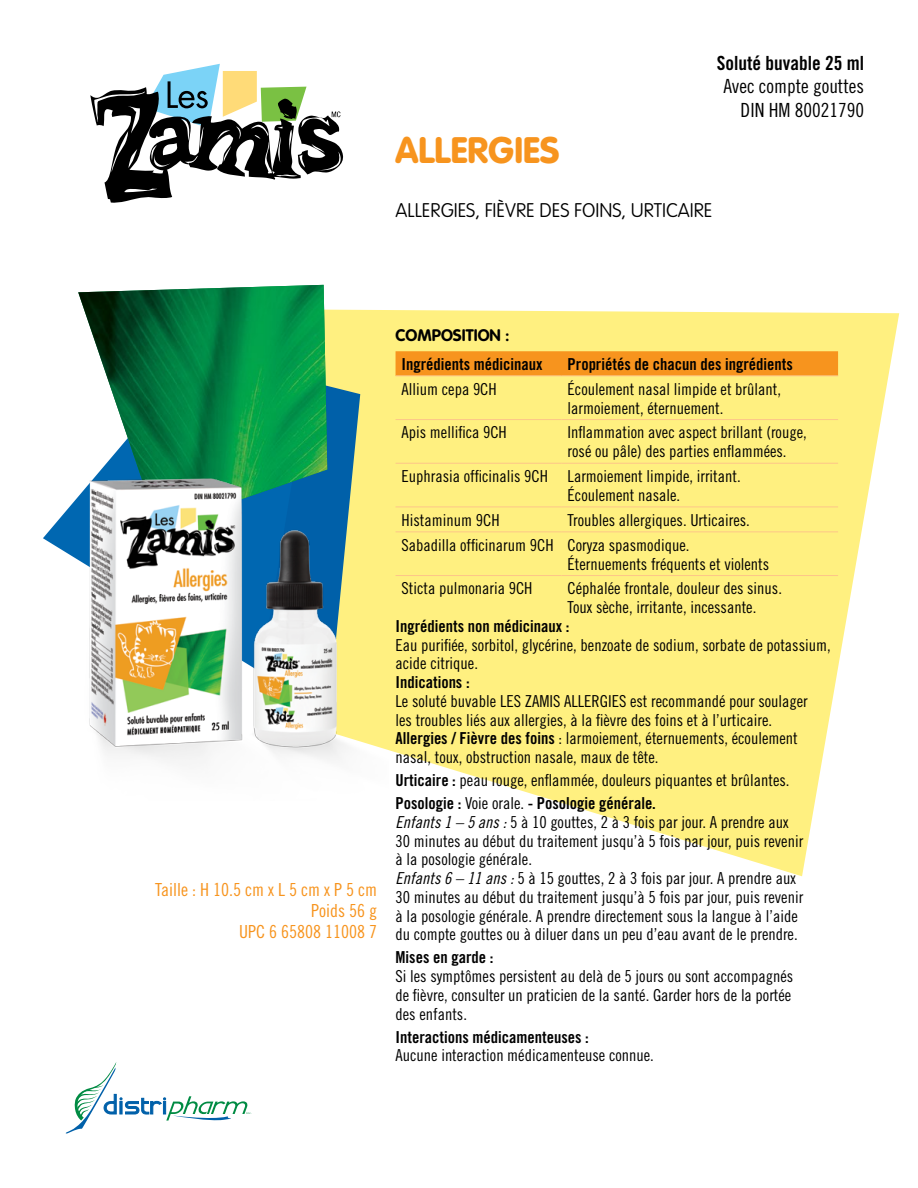
<style>
.page{position:relative;width:918px;height:1188px;background:#fff}
.page>*{position:absolute;margin:0;border:0;box-sizing:border-box;transform-origin:0 0}
.t1{font:900 36.3px "VAG Rounded";color:#f7941e}
.t2{font:100 19.5px "VAG Rounded";color:#000}
.t3{font:19.5px "Trade Gothic Cond Eighteen";color:#000}
.t4{font:19.5px "Trade Gothic Bold Cond Twenty";color:#000}
.t5{font:18px/21px "Trade Gothic Cond Eighteen";color:#f7941e;text-align:right}
.t6{font:16.5px/18.8px "Trade Gothic Cond Eighteen";color:#000}
.t7{font:16.5px "Trade Gothic Bold Cond Twenty";color:#000}
.t8{font:700 16.5px "VAG Rounded";color:#000}
.s1{font-family:"Trade Gothic Bold Cond Twenty"}
.s2{font-family:"Trade Gothic Cond Eighteen Obl"}
</style>
<div class="page">
<svg style="left:327px;top:310px;width:572px;height:566px;fill:#fff080"></svg>
<svg style="left:43px;top:511px;width:23px;height:42px"></svg>
<svg style="left:327px;top:381px;width:33px;height:59px;background:#327ca0"></svg>
<img style="left:78px;top:285px;width:249px;height:155px">
<div style="left:396px;top:351px;width:442px;height:24px;background:#f7941e"></div>
<hr style="left:396px;top:375px;width:166px;height:1px;background:#fdc689">
<hr style="left:562px;top:375px;width:276px;height:1px;background:#fdc689">
<hr style="left:396px;top:419px;width:166px;height:1px;background:#fdc689">
<hr style="left:562px;top:419px;width:276px;height:1px;background:#fdc689">
<hr style="left:396px;top:463px;width:166px;height:1px;background:#fdc689">
<hr style="left:562px;top:463px;width:276px;height:1px;background:#fdc689">
<hr style="left:396px;top:507px;width:166px;height:1px;background:#fdc689">
<hr style="left:562px;top:507px;width:276px;height:1px;background:#fdc689">
<hr style="left:396px;top:531px;width:166px;height:1px;background:#fdc689">
<hr style="left:562px;top:531px;width:276px;height:1px;background:#fdc689">
<hr style="left:396px;top:575px;width:166px;height:1px;background:#fdc689">
<hr style="left:562px;top:575px;width:276px;height:1px;background:#fdc689">
<img style="left:66px;top:440px;width:325px;height:360px">
<svg style="left:90px;top:64px;width:253px;height:139px"></svg>
<svg style="left:66px;top:1062px;width:186px;height:72px"></svg>
<p class="t4" style="left:717px;top:51px;width:149px">Soluté buvable 25 ml</p>
<p class="t3" style="left:724px;top:75px;width:142px">Avec compte gouttes</p>
<p class="t3" style="left:741px;top:98px;width:125px">DIN HM 80021790</p>
<p class="t1" style="left:396px;top:129px;width:166px">ALLERGIES</p>
<p class="t2" style="left:396px;top:199px;width:318px">ALLERGIES, FIÈVRE DES FOINS, URTICAIRE</p>
<p class="t5" style="left:155px;top:879px;width:223px">Taille : H 10.5 cm x L 5 cm x P 5 cm</p>
<p class="t5" style="left:239px;top:900px;width:139px">Poids 56 g<br>UPC 6 65808 11008 7</p>
<p class="t8" style="left:396px;top:326px;width:116px">COMPOSITION :</p>
<p class="t7" style="left:402px;top:354px;width:143px">Ingrédients médicinaux</p>
<p class="t7" style="left:568px;top:354px;width:227px">Propriétés de chacun des ingrédients</p>
<p class="t6" style="left:402px;top:379px;width:97px">Allium cepa 9CH</p>
<p class="t6" style="left:568px;top:379px;width:215px">Écoulement nasal limpide et brûlant, larmoiement, éternuement.</p>
<p class="t6" style="left:402px;top:423px;width:107px">Apis mellifica 9CH</p>
<p class="t6" style="left:568px;top:423px;width:241px">Inflammation avec aspect brillant (rouge, rosé ou pâle) des parties enflammées.</p>
<p class="t6" style="left:402px;top:467px;width:148px">Euphrasia officinalis 9CH</p>
<p class="t6" style="left:568px;top:467px;width:175px">Larmoiement limpide, irritant.<br>Écoulement nasale.</p>
<p class="t6" style="left:402px;top:510px;width:100px">Histaminum 9CH</p>
<p class="t6" style="left:568px;top:510px;width:184px">Troubles allergiques. Urticaires.</p>
<p class="t6" style="left:402px;top:535px;width:154px">Sabadilla officinarum 9CH</p>
<p class="t6" style="left:568px;top:535px;width:203px">Coryza spasmodique.<br>Éternuements fréquents et violents</p>
<p class="t6" style="left:402px;top:579px;width:133px">Sticta pulmonaria 9CH</p>
<p class="t6" style="left:568px;top:579px;width:216px">Céphalée frontale, douleur des sinus.<br>Toux sèche, irritante, incessante.</p>
<p class="t6" style="left:396px;top:617px;width:437px"><span class="s1">Ingrédients non médicinaux :<br></span>Eau purifiée, sorbitol, glycérine, benzoate de sodium, sorbate de potassium, acide citrique.</p>
<p class="t6" style="left:396px;top:673px;width:414px"><span class="s1">Indications :<br></span>Le soluté buvable LES ZAMIS ALLERGIES est recommandé pour soulager les troubles liés aux allergies, à la fièvre des foins et à l’urticaire.<br><span class="s1">Allergies / Fièvre des foins</span> : larmoiement, éternuements, écoulement nasal, toux, obstruction nasale, maux de tête.</p>
<p class="t6" style="left:396px;top:771px;width:395px"><span class="s1">Urticaire :</span> peau rouge, enflammée, douleurs piquantes et brûlantes.</p>
<p class="t6" style="left:396px;top:794px;width:409px"><span class="s1">Posologie :</span> Voie orale. <span class="s1">- Posologie générale.<br></span><span class="s2">Enfants 1 – 5 ans :</span> 5 à 10 gouttes, 2 à 3 fois par jour. A prendre aux 30 minutes au début du traitement jusqu’à 5 fois par jour, puis revenir à la posologie générale.<br><span class="s2">Enfants 6 – 11 ans :</span> 5 à 15 gouttes, 2 à 3 fois par jour. A prendre aux 30 minutes au début du traitement jusqu’à 5 fois par jour, puis revenir à la posologie générale. A prendre directement sous la langue à l’aide du compte gouttes ou à diluer dans un peu d’eau avant de le prendre.</p>
<p class="t6" style="left:396px;top:948px;width:399px"><span class="s1">Mises en garde :<br></span>Si les symptômes persistent au delà de 5 jours ou sont accompagnés de fièvre, consulter un praticien de la santé. Garder hors de la portée des enfants.</p>
<p class="t6" style="left:396px;top:1027px;width:260px"><span class="s1">Interactions médicamenteuses :<br></span>Aucune interaction médicamenteuse connue.</p>
</div>
